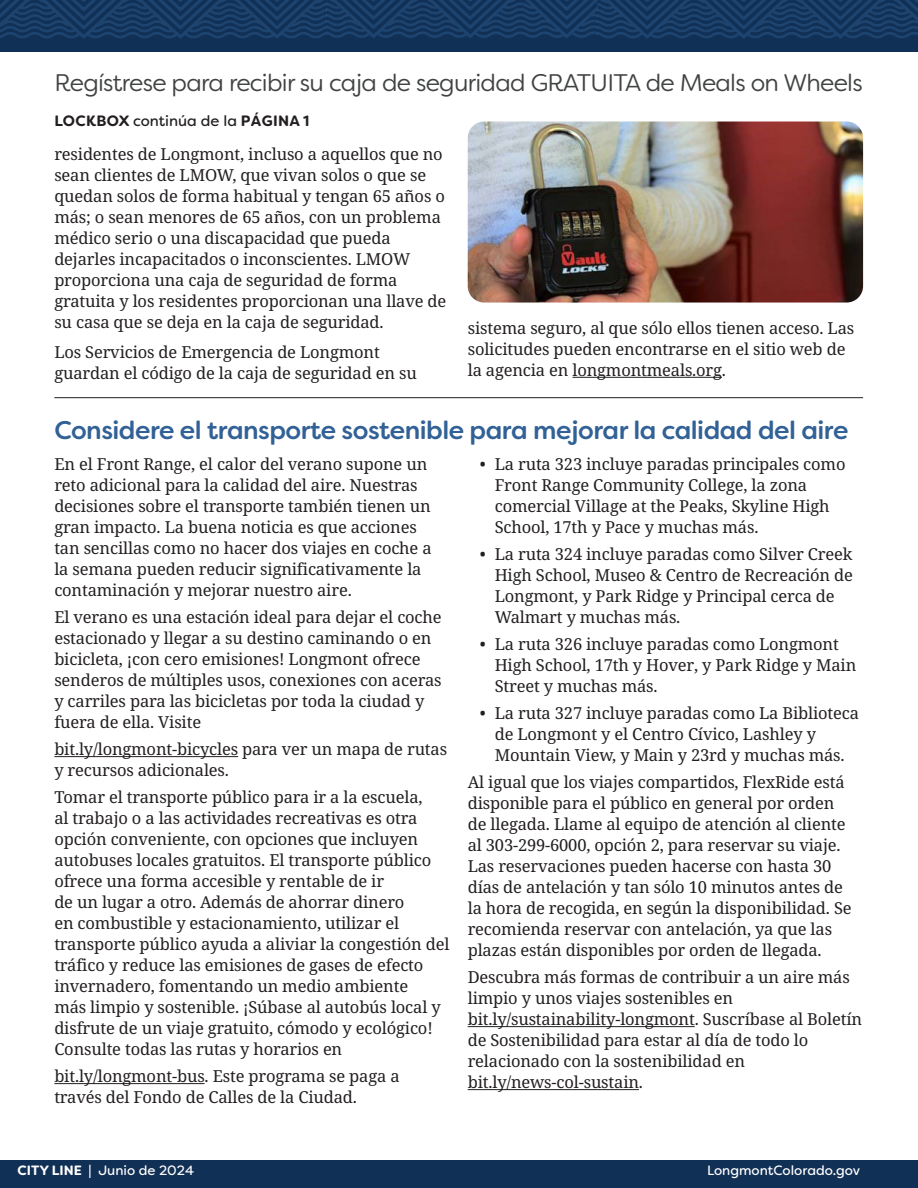
<style>
.page{position:relative;width:918px;height:1188px;background:#fff}
.page>*{position:absolute;margin:0;border:0;box-sizing:border-box;transform-origin:0 0}
.body_copy{font:500 25.5px "Filson Soft";letter-spacing:-.02em;color:#316196}
.body_copy-2{font:24px "Filson Soft";letter-spacing:-.03em;color:#414343}
.t1{font:16.5px/21px "Noto Serif";letter-spacing:-.01em;color:#231f20}
.t2{font:700 15px "Filson Soft";letter-spacing:.02em;color:#231f20}
.t3{font:13.5px "Filson Soft";color:#fff}
.s1{font-weight:400}
.s2{font-weight:700}
</style>
<div class="page">
<hr style="left:572px;top:377px;width:150px;height:1px;background:#231f20">
<div style="left:0;top:0;width:918px;height:51px;background:#113056"></div>
<svg style="left:0;top:0;width:918px;height:39px"></svg>
<div style="left:0;top:1161px;width:918px;height:27px;background:#113056"></div>
<img style="left:468px;top:122px;width:395px;height:181px">
<hr style="left:54px;top:397px;width:809px;height:1px;background:#231f20">
<hr style="left:54px;top:756px;width:184px;height:1px;background:#231f20">
<hr style="left:54px;top:1083px;width:151px;height:1px;background:#231f20">
<hr style="left:468px;top:1026px;width:227px;height:1px;background:#231f20">
<hr style="left:468px;top:1089px;width:171px;height:1px;background:#231f20">
<p class="body_copy-2" style="left:54px;top:68px;width:810px">Regístrese para recibir su caja de seguridad GRATUITA de Meals on Wheels</p>
<p class="t2" style="left:54px;top:111px;width:257px">LOCKBOX <span class="s1">continúa de la</span> PÁGINA 1</p>
<p class="t1" style="left:54px;top:144px;width:394px">residentes de Longmont, incluso a aquellos que no sean clientes de LMOW, que vivan solos o que se quedan solos de forma habitual y tengan 65 años o más; o sean menores de 65 años, con un problema médico serio o una discapacidad que pueda dejarles incapacitados o inconscientes. LMOW proporciona una caja de seguridad de forma gratuita y los residentes proporcionan una llave de su casa que se deja en la caja de seguridad.</p>
<p class="t1" style="left:54px;top:342px;width:364px">Los Servicios de Emergencia de Longmont guardan el código de la caja de seguridad en su</p>
<p class="t1" style="left:468px;top:318px;width:388px">sistema seguro, al que sólo ellos tienen acceso. Las solicitudes pueden encontrarse en el sitio web de la agencia en longmontmeals.org.</p>
<p class="body_copy" style="left:54px;top:413px;width:796px">Considere el transporte sostenible para mejorar la calidad del aire</p>
<p class="t1" style="left:54px;top:454px;width:379px">En el Front Range, el calor del verano supone un reto adicional para la calidad del aire. Nuestras decisiones sobre el transporte también tienen un gran impacto. La buena noticia es que acciones tan sencillas como no hacer dos viajes en coche a la semana pueden reducir significativamente la contaminación y mejorar nuestro aire.</p>
<p class="t1" style="left:54px;top:607px;width:389px">El verano es una estación ideal para dejar el coche estacionado y llegar a su destino caminando o en bicicleta, ¡con cero emisiones! Longmont ofrece senderos de múltiples usos, conexiones con aceras y carriles para las bicicletas por toda la ciudad y fuera de ella. Visite</p>
<p class="t1" style="left:54px;top:739px;width:394px">bit.ly/longmont-bicycles para ver un mapa de rutas y recursos adicionales.</p>
<p class="t1" style="left:54px;top:787px;width:397px">Tomar el transporte público para ir a la escuela,<br>al trabajo o a las actividades recreativas es otra opción conveniente, con opciones que incluyen autobuses locales gratuitos. El transporte público ofrece una forma accesible y rentable de ir<br>de un lugar a otro. Además de ahorrar dinero<br>en combustible y estacionamiento, utilizar el transporte público ayuda a aliviar la congestión del tráfico y reduce las emisiones de gases de efecto invernadero, fomentando un medio ambiente<br>más limpio y sostenible. ¡Súbase al autobús local y disfrute de un viaje gratuito, cómodo y ecológico!<br>Consulte todas las rutas y horarios en</p>
<p class="t1" style="left:54px;top:1066px;width:347px">bit.ly/longmont-bus. Este programa se paga a través del Fondo de Calles de la Ciudad.</p>
<p class="t1" style="left:495px;top:454px;width:352px;text-indent:-15px">• La ruta 323 incluye paradas principales como Front Range Community College, la zona comercial Village at the Peaks, Skyline High School, 17th y Pace y muchas más.</p>
<p class="t1" style="left:495px;top:544px;width:360px;text-indent:-15px">• La ruta 324 incluye paradas como Silver Creek High School, Museo &amp; Centro de Recreación de Longmont, y Park Ridge y Principal cerca de Walmart y muchas más.</p>
<p class="t1" style="left:495px;top:634px;width:363px;text-indent:-15px">• La ruta 326 incluye paradas como Longmont<br>High School, 17th y Hover, y Park Ridge y Main<br>Street y muchas más.</p>
<p class="t1" style="left:495px;top:703px;width:366px;text-indent:-15px">• La ruta 327 incluye paradas como La Biblioteca de Longmont y el Centro Cívico, Lashley y<br>Mountain View, y Main y 23rd y muchas más.</p>
<p class="t1" style="left:468px;top:772px;width:385px">Al igual que los viajes compartidos, FlexRide está disponible para el público en general por orden de llegada. Llame al equipo de atención al cliente al 303-299-6000, opción 2, para reservar su viaje.<br>Las reservaciones pueden hacerse con hasta 30 días de antelación y tan sólo 10 minutos antes de la hora de recogida, en según la disponibilidad. Se recomienda reservar con antelación, ya que las plazas están disponibles por orden de llegada.</p>
<p class="t1" style="left:468px;top:967px;width:396px">Descubra más formas de contribuir a un aire más limpio y unos viajes sostenibles en bit.ly/sustainability-longmont. Suscríbase al Boletín de Sostenibilidad para estar al día de todo lo relacionado con la sostenibilidad en bit.ly/news-col-sustain.</p>
<p class="t3" style="left:18px;top:1162px;width:178px"><span class="s2">CITY LINE</span> | Junio de 2024</p>
<p class="t3" style="left:707px;top:1162px;width:155px">LongmontColorado.gov</p>
</div>
